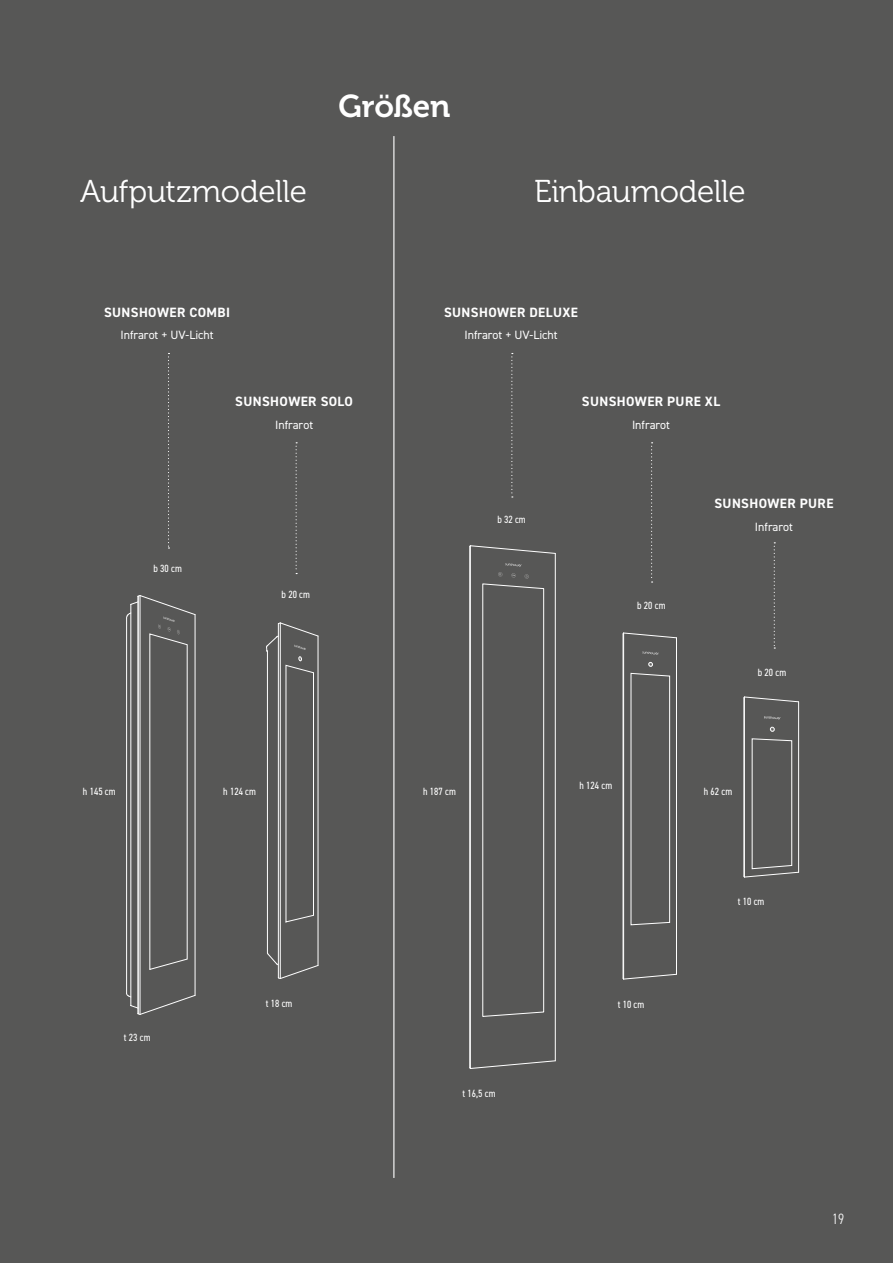
<style>
.page{position:relative;width:893px;height:1263px;background:#575756}
.page>*{position:absolute;margin:0;border:0;box-sizing:border-box;transform-origin:0 0}
.t1{font:31.5px "Museo 300";letter-spacing:-.01em;color:#fff}
.t2{font:31.5px "Museo 700";letter-spacing:-.005em;color:#fff}
.t3{font:300 condensed 15px "DIN2014";color:#fff}
.t4{font:700 13.5px "DIN2014";letter-spacing:.03em;color:#fff}
.t5{font:12px "DIN2014";color:#fff}
.t6{font:condensed 10.5px "DIN2014";letter-spacing:.01em;color:#fff}
</style>
<div class="page">
<hr style="left:393px;top:136px;width:1px;height:1042px;background:#fff">
<svg style="left:511px;top:353px;width:2px;height:144px"></svg>
<svg style="left:168px;top:353px;width:1px;height:196px"></svg>
<svg style="left:651px;top:442px;width:2px;height:141px"></svg>
<svg style="left:296px;top:442px;width:1px;height:132px"></svg>
<svg style="left:774px;top:542px;width:1px;height:107px"></svg>
<hr style="left:555px;top:553px;width:1px;height:508px;background:#fff">
<hr style="left:469px;top:547px;width:1px;height:520px;background:#fff">
<svg style="left:469px;top:545px;width:87px;height:9px"></svg>
<svg style="left:469px;top:1060px;width:87px;height:9px"></svg>
<hr style="left:470px;top:546px;width:1px;height:522px;background:#fff">
<svg style="left:482px;top:572px;width:62px;height:445px"></svg>
<svg style="left:505px;top:563px;width:17px;height:3px"></svg>
<hr style="left:318px;top:636px;width:1px;height:329px;background:#fff">
<hr style="left:278px;top:624px;width:1px;height:354px;background:#fff">
<hr style="left:267px;top:651px;width:1px;height:302px;background:#fff">
<hr style="left:280px;top:623px;width:1px;height:355px;background:#fff">
<svg style="left:267px;top:952px;width:52px;height:27px"></svg>
<svg style="left:266px;top:622px;width:53px;height:301px"></svg>
<hr style="left:130px;top:604px;width:1px;height:401px;background:#fff">
<hr style="left:195px;top:615px;width:1px;height:380px;background:#fff">
<hr style="left:126px;top:618px;width:1px;height:375px;background:#fff">
<hr style="left:140px;top:595px;width:1px;height:419px;background:#fff">
<hr style="left:138px;top:596px;width:1px;height:418px;background:#fff">
<svg style="left:126px;top:595px;width:70px;height:375px"></svg>
<svg style="left:126px;top:992px;width:70px;height:23px"></svg>
<hr style="left:676px;top:638px;width:1px;height:336px;background:#fff">
<svg style="left:622px;top:632px;width:55px;height:6px"></svg>
<svg style="left:622px;top:973px;width:55px;height:7px"></svg>
<hr style="left:623px;top:633px;width:1px;height:346px;background:#fff">
<svg style="left:630px;top:673px;width:40px;height:252px"></svg>
<svg style="left:649px;top:662px;width:4px;height:4px"></svg>
<svg style="left:642px;top:651px;width:17px;height:4px"></svg>
<hr style="left:798px;top:702px;width:1px;height:170px;background:#fff">
<svg style="left:743px;top:696px;width:56px;height:7px"></svg>
<hr style="left:744px;top:697px;width:1px;height:180px;background:#fff">
<svg style="left:743px;top:738px;width:56px;height:140px"></svg>
<svg style="left:770px;top:727px;width:4px;height:4px"></svg>
<svg style="left:764px;top:716px;width:17px;height:3px"></svg>
<h1 class="t2" style="left:339px;top:89px;width:113px">Größen</h1>
<h1 class="t1" style="left:80px;top:174px;width:228px">Aufputzmodelle</h1>
<h1 class="t1" style="left:534px;top:174px;width:213px">Einbaumodelle</h1>
<p class="t4" style="left:104px;top:303px;width:128px">SUNSHOWER COMBI</p>
<p class="t5" style="left:120px;top:328px;width:95px">Infrarot + UV-Licht</p>
<p class="t6" style="left:153px;top:561px;width:30px">b 30 cm</p>
<p class="t4" style="left:235px;top:392px;width:119px">SUNSHOWER SOLO</p>
<p class="t5" style="left:275px;top:417px;width:40px">Infrarot</p>
<p class="t6" style="left:282px;top:588px;width:30px">b 20 cm</p>
<p class="t4" style="left:444px;top:303px;width:135px">SUNSHOWER DELUXE</p>
<p class="t5" style="left:464px;top:328px;width:95px">Infrarot + UV-Licht</p>
<p class="t6" style="left:497px;top:512px;width:30px">b 32 cm</p>
<p class="t4" style="left:582px;top:392px;width:140px">SUNSHOWER PURE XL</p>
<p class="t5" style="left:632px;top:417px;width:40px">Infrarot</p>
<p class="t6" style="left:637px;top:598px;width:30px">b 20 cm</p>
<p class="t4" style="left:714px;top:494px;width:120px">SUNSHOWER PURE</p>
<p class="t5" style="left:755px;top:519px;width:40px">Infrarot</p>
<p class="t6" style="left:758px;top:665px;width:30px">b 20 cm</p>
<p class="t6" style="left:83px;top:784px;width:34px">h 145 cm</p>
<p class="t6" style="left:223px;top:784px;width:34px">h 124 cm</p>
<p class="t6" style="left:423px;top:784px;width:34px">h 187 cm</p>
<p class="t6" style="left:579px;top:779px;width:34px">h 124 cm</p>
<p class="t6" style="left:124px;top:1031px;width:28px">t 23 cm</p>
<p class="t6" style="left:266px;top:997px;width:28px">t 18 cm</p>
<p class="t6" style="left:618px;top:998px;width:28px">t 10 cm</p>
<p class="t6" style="left:462px;top:1086px;width:35px">t 16,5 cm</p>
<p class="t6" style="left:704px;top:784px;width:30px">h 62 cm</p>
<p class="t6" style="left:738px;top:895px;width:28px">t 10 cm</p>
<h2 class="t3" style="left:832px;top:1209px;width:13px">19</h2>
</div>
